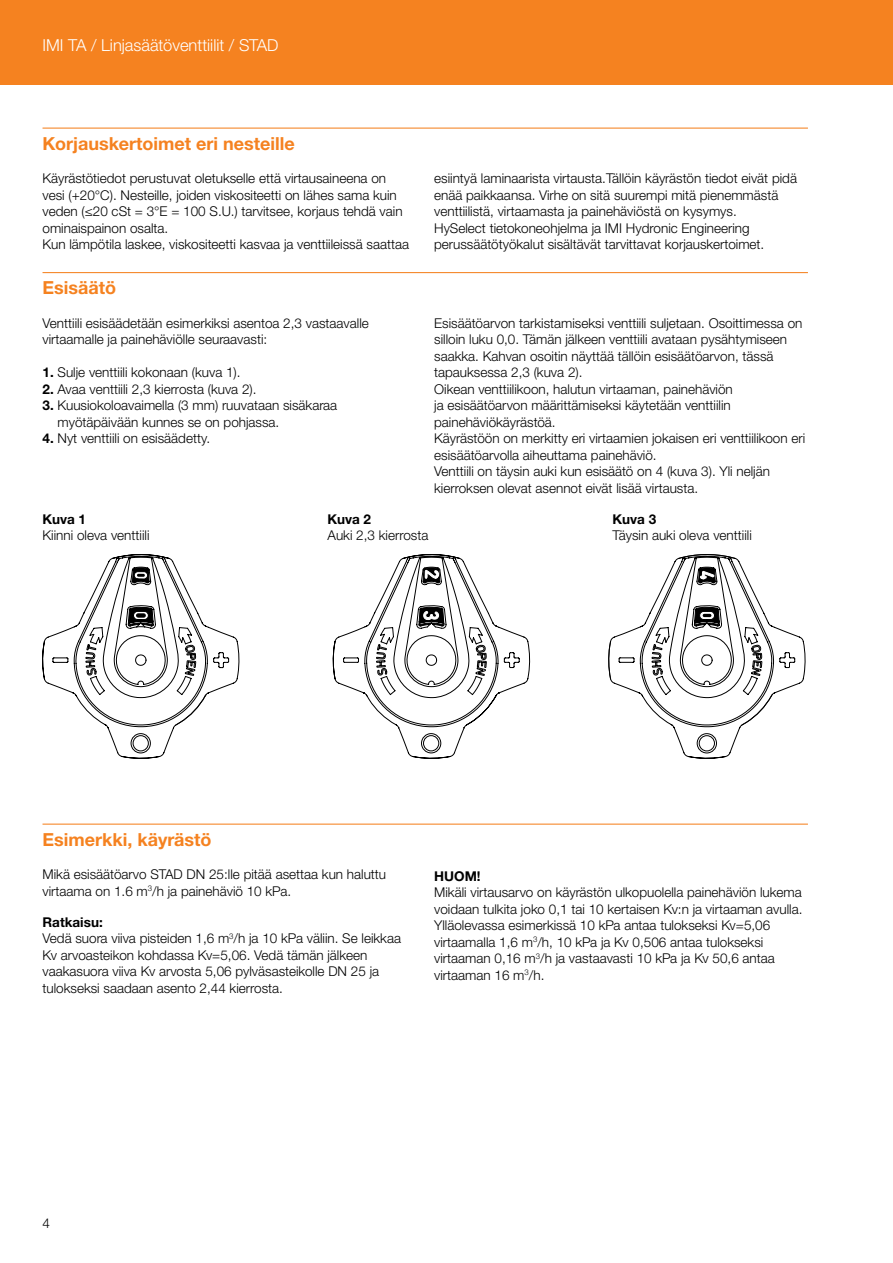
<style>
.page{position:relative;width:893px;height:1263px;background:#fff}
.page>*{position:absolute;margin:0;border:0;box-sizing:border-box;transform-origin:0 0}
.t1{font:700 18px "Helvetica Neue LTW1 G";color:#f58220}
.t2{font:300 16.5px "Helvetica Neue LTW1 G";color:#fff}
.t3{font:300 13.5px/16.5px "Helvetica Neue LTW1 G";color:#000}
.t4{font:700 13.5px "Helvetica Neue LTW1 G";color:#000}
.s1{font-weight:700}
</style>
<div class="page">
<div style="left:0;top:0;width:893px;height:85px;background:#f58220"></div>
<hr style="left:43px;top:128px;width:765px;height:1px;background:#f58220">
<hr style="left:43px;top:272px;width:765px;height:1px;background:#f58220">
<hr style="left:43px;top:824px;width:765px;height:1px;background:#f58220">
<svg style="left:43px;top:554px;width:196px;height:204px"></svg>
<svg style="left:333px;top:554px;width:86px;height:204px"></svg>
<svg style="left:419px;top:554px;width:386px;height:204px"></svg>
<svg style="left:608px;top:554px;width:167px;height:171px"></svg>
<svg style="left:421px;top:734px;width:20px;height:19px"></svg>
<div style="left:421px;top:733px;width:20px;height:20px;border:1px solid #000;border-radius:50%"></div>
<div style="left:423px;top:736px;width:16px;height:15px;background:#fff;border-radius:50%"></div>
<div style="left:423px;top:735px;width:16px;height:16px;border:1px solid #000;border-radius:50%"></div>
<svg style="left:697px;top:734px;width:19px;height:19px"></svg>
<div style="left:697px;top:733px;width:20px;height:20px;border:1px solid #000;border-radius:50%"></div>
<div style="left:699px;top:736px;width:15px;height:15px;background:#fff;border-radius:50%"></div>
<div style="left:699px;top:735px;width:15px;height:16px;border:1px solid #000;border-radius:50%"></div>
<svg style="left:131px;top:734px;width:19px;height:19px"></svg>
<div style="left:131px;top:733px;width:19px;height:20px;border:1px solid #000;border-radius:50%"></div>
<div style="left:133px;top:736px;width:15px;height:15px;background:#fff;border-radius:50%"></div>
<div style="left:133px;top:735px;width:15px;height:16px;border:1px solid #000;border-radius:50%"></div>
<p class="t2" style="left:43px;top:35px;width:238px">IMI TA / Linjasäätöventtiilit / STAD</p>
<h1 class="t1" style="left:43px;top:132px;width:254px">Korjauskertoimet eri nesteille</h1>
<p class="t3" style="left:43px;top:170px;width:368px">Käyrästötiedot perustuvat oletukselle että virtausaineena on vesi (+20°C). Nesteille, joiden viskositeetti on lähes sama kuin veden (≤20 cSt = 3°E = 100 S.U.) tarvitsee, korjaus tehdä vain ominaispainon osalta.<br>Kun lämpötila laskee, viskositeetti kasvaa ja venttiileissä saattaa</p>
<p class="t3" style="left:434px;top:170px;width:364px">esiintyä laminaarista virtausta.Tällöin käyrästön tiedot eivät pidä enää paikkaansa. Virhe on sitä suurempi mitä pienemmästä venttiilistä, virtaamasta ja painehäviöstä on kysymys.<br>HySelect tietokoneohjelma ja IMI Hydronic Engineering perussäätötyökalut sisältävät tarvittavat korjauskertoimet.</p>
<h1 class="t1" style="left:43px;top:277px;width:75px">Esisäätö</h1>
<p class="t3" style="left:43px;top:315px;width:328px">Venttiili esisäädetään esimerkiksi asentoa 2,3 vastaavalle virtaamalle ja painehäviölle seuraavasti:</p>
<p class="t3" style="left:43px;top:364px;width:200px"><span class="s1">1.</span> Sulje venttiili kokonaan (kuva 1).</p>
<p class="t3" style="left:43px;top:381px;width:216px"><span class="s1">2.</span> Avaa venttiili 2,3 kierrosta (kuva 2).</p>
<p class="t3" style="left:58px;top:397px;width:281px;text-indent:-15px"><span class="s1">3.</span> Kuusiokoloavaimella (3 mm) ruuvataan sisäkaraa myötäpäivään kunnes se on pohjassa.</p>
<p class="t3" style="left:43px;top:430px;width:169px"><span class="s1">4.</span> Nyt venttiili on esisäädetty.</p>
<p class="t3" style="left:434px;top:315px;width:373px">Esisäätöarvon tarkistamiseksi venttiili suljetaan. Osoittimessa on silloin luku 0,0. Tämän jälkeen venttiili avataan pysähtymiseen saakka. Kahvan osoitin näyttää tällöin esisäätöarvon, tässä tapauksessa 2,3 (kuva 2).<br>Oikean venttiilikoon, halutun virtaaman, painehäviön<br>ja esisäätöarvon määrittämiseksi käytetään venttiilin painehäviökäyrästöä.<br>Käyrästöön on merkitty eri virtaamien jokaisen eri venttiilikoon eri esisäätöarvolla aiheuttama painehäviö.<br>Venttiili on täysin auki kun esisäätö on 4 (kuva 3). Yli neljän kierroksen olevat asennot eivät lisää virtausta.</p>
<p class="t4" style="left:43px;top:510px;width:45px">Kuva 1</p>
<p class="t4" style="left:328px;top:510px;width:45px">Kuva 2</p>
<p class="t4" style="left:613px;top:510px;width:45px">Kuva 3</p>
<p class="t3" style="left:43px;top:527px;width:109px">Kiinni oleva venttiili</p>
<p class="t3" style="left:328px;top:527px;width:102px">Auki 2,3 kierrosta</p>
<p class="t3" style="left:613px;top:527px;width:141px">Täysin auki oleva venttiili</p>
<h1 class="t1" style="left:43px;top:828px;width:170px">Esimerkki, käyrästö</h1>
<p class="t3" style="left:43px;top:866px;width:345px">Mikä esisäätöarvo STAD DN 25:lle pitää asettaa kun haluttu virtaama on 1.6 m<sup>3</sup>/h ja painehäviö 10 kPa.</p>
<p class="t3" style="left:43px;top:913px;width:360px"><span class="s1">Ratkaisu:<br></span>Vedä suora viiva pisteiden 1,6 m<sup>3</sup>/h ja 10 kPa väliin. Se leikkaa Kv arvoasteikon kohdassa Kv=5,06. Vedä tämän jälkeen vaakasuora viiva Kv arvosta 5,06 pylväsasteikolle DN 25 ja tulokseksi saadaan asento 2,44 kierrosta.</p>
<p class="t4" style="left:434px;top:868px;width:48px">HUOM!</p>
<p class="t3" style="left:434px;top:884px;width:370px">Mikäli virtausarvo on käyrästön ulkopuolella painehäviön lukema voidaan tulkita joko 0,1 tai 10 kertaisen Kv:n ja virtaaman avulla.<br>Ylläolevassa esimerkissä 10 kPa antaa tulokseksi Kv=5,06 virtaamalla 1,6 m<sup>3</sup>/h, 10 kPa ja Kv 0,506 antaa tulokseksi virtaaman 0,16 m<sup>3</sup>/h ja vastaavasti 10 kPa ja Kv 50,6 antaa virtaaman 16 m<sup>3</sup>/h.</p>
<p class="t3" style="left:43px;top:1215px;width:9px">4</p>
</div>
